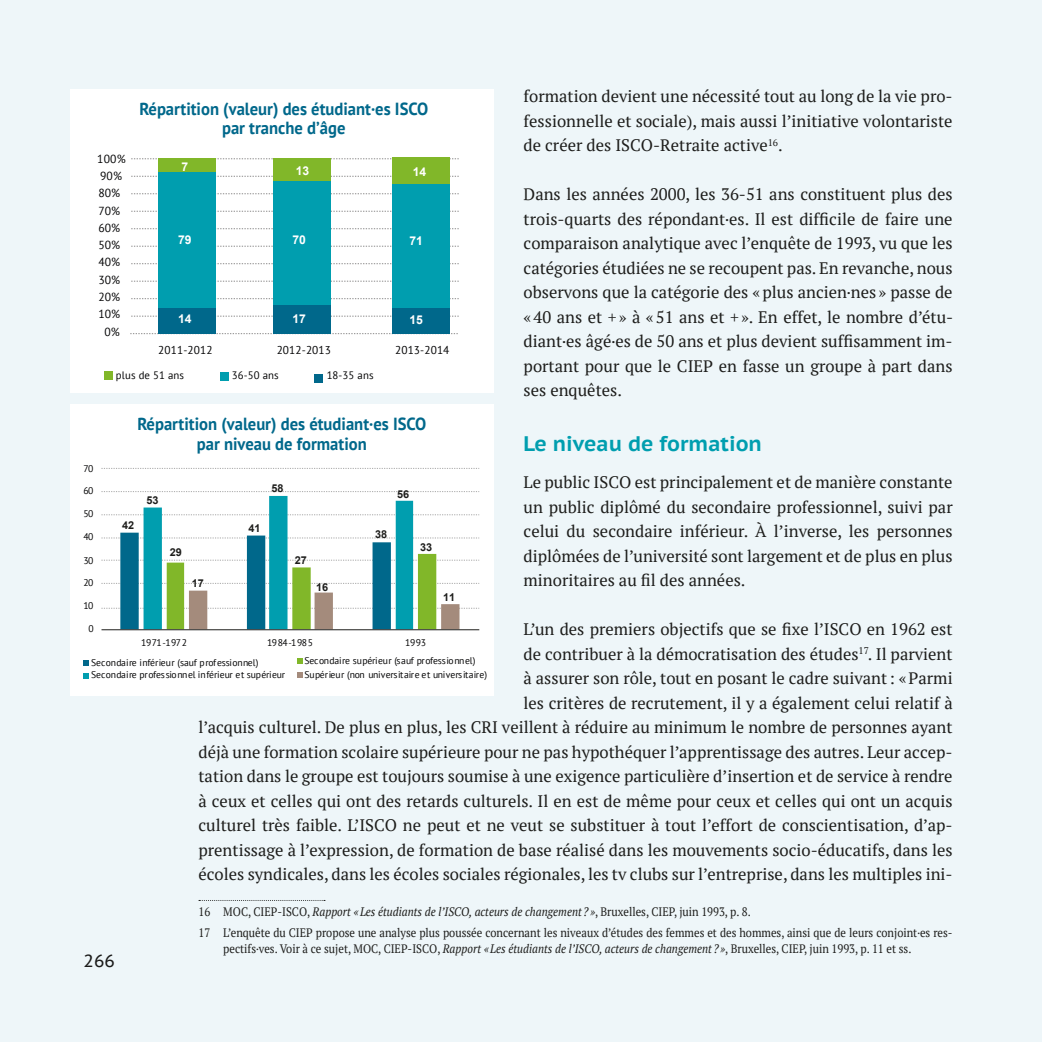
<style>
.page{position:relative;width:1042px;height:1042px;background:#eef6f9}
.page>*{position:absolute;margin:0;border:0;box-sizing:border-box;transform-origin:0 0}
.t1{font:700 21px "PT Sans Caption";color:#009eaf}
.t2{font:700 17.5px/19.2px "PT Sans";color:#00688b;text-align:center;scale:.95 1}
.t3{font:17.5px "PT Sans Caption";color:#1d1d1b}
.t4{font:16.62px/24.5px "PT Serif";color:#1d1d1b;text-align:justify}
.t5{font:12.25px/20.7px "PT Serif";color:#1d1d1b;scale:.9 1}
.t6{font:700 12.08px "Arial";color:#fff}
.t7{font:11.72px "PT Sans";letter-spacing:.01em;color:#020203}
.t8{font:11.38px "PT Sans";letter-spacing:.01em;color:#020203}
.t9{font:10.85px "PT Sans";letter-spacing:.01em;color:#020203}
.t10{font:700 10.85px "Arial";color:#1d1d1b}
.t11{font:9.62px/12.6px "PT Sans";letter-spacing:-.01em;color:#020203}
.s1{font-style:italic}
</style>
<div class="page">
<svg style="left:199px;top:900px;width:126px;height:1px"></svg>
<div style="left:70px;top:404px;width:424px;height:291px;background:#fff"></div>
<svg style="left:101px;top:468px;width:378px;height:1px"></svg>
<svg style="left:101px;top:491px;width:378px;height:138px"></svg>
<hr style="left:101px;top:629px;width:378px;height:1px;background:#1d1d1b">
<svg style="left:84px;top:660px;width:5px;height:5px"></svg>
<svg style="left:84px;top:673px;width:5px;height:6px"></svg>
<svg style="left:297px;top:658px;width:5px;height:6px"></svg>
<svg style="left:297px;top:672px;width:5px;height:6px"></svg>
<div style="left:70px;top:89px;width:424px;height:303px;background:#fff"></div>
<div style="left:104px;top:371px;width:8px;height:8px;background:#81b729"></div>
<div style="left:220px;top:372px;width:8px;height:8px;background:#009eaf"></div>
<svg style="left:131px;top:176px;width:328px;height:1px"></svg>
<svg style="left:131px;top:193px;width:328px;height:1px"></svg>
<svg style="left:131px;top:211px;width:328px;height:1px"></svg>
<svg style="left:131px;top:228px;width:328px;height:1px"></svg>
<svg style="left:131px;top:246px;width:328px;height:1px"></svg>
<svg style="left:131px;top:263px;width:328px;height:1px"></svg>
<svg style="left:131px;top:281px;width:328px;height:1px"></svg>
<svg style="left:131px;top:298px;width:328px;height:1px"></svg>
<svg style="left:130px;top:333px;width:328px;height:1px"></svg>
<svg style="left:131px;top:316px;width:328px;height:1px"></svg>
<svg style="left:131px;top:158px;width:328px;height:1px"></svg>
<div style="left:158px;top:158px;width:57px;height:14px;background:#81b729"></div>
<div style="left:273px;top:158px;width:58px;height:24px;background:#81b729"></div>
<div style="left:273px;top:304px;width:58px;height:30px;background:#00688b"></div>
<div style="left:158px;top:308px;width:57px;height:26px;background:#00688b"></div>
<div style="left:158px;top:172px;width:57px;height:136px;background:#009eaf"></div>
<div style="left:273px;top:181px;width:57px;height:123px;background:#009eaf"></div>
<div style="left:392px;top:157px;width:57px;height:28px;background:#81b729"></div>
<div style="left:392px;top:307px;width:57px;height:27px;background:#00688b"></div>
<div style="left:392px;top:184px;width:57px;height:124px;background:#009eaf"></div>
<div style="left:315px;top:374px;width:8px;height:8px;background:#00688b"></div>
<p class="t4" style="left:523px;top:84px;width:430px">formation devient une nécessité tout au long de la vie pro&shy;fessionnelle et sociale), mais aussi l’initiative volontariste de créer des ISCO-Retraite active<sup>16</sup>.</p>
<p class="t4" style="left:523px;top:182px;width:431px">Dans les années 2000, les 36-51 ans constituent plus des trois-quarts des répondant·es. Il est difficile de faire une comparaison analytique avec l’enquête de 1993, vu que les catégories étudiées ne se recoupent pas. En revanche, nous observons que la catégorie des «plus ancien·nes » passe de «40 ans et +» à «51 ans et +». En effet, le nombre d’étu&shy;diant·es âgé·es de 50 ans et plus devient suffisamment im&shy;portant pour que le CIEP en fasse un groupe à part dans ses enquêtes.</p>
<p class="t1" style="left:523px;top:429px;width:240px">Le niveau de formation</p>
<p class="t4" style="left:523px;top:470px;width:431px">Le public ISCO est principalement et de manière constante un public diplômé du secondaire professionnel, suivi par celui du secondaire inférieur. À l’inverse, les personnes diplômées de l’université sont largement et de plus en plus minoritaires au fil des années.</p>
<p class="t4" style="left:198px;top:617px;width:756px;text-align:right">L’un des premiers objectifs que se fixe l’ISCO en 1962 est<br>de contribuer à la démocratisation des études<sup>17</sup>. Il parvient<br>à assurer son rôle, tout en posant le cadre suivant: «Parmi<br>les critères de recrutement, il y a également celui relatif à<br>l’acquis culturel. De plus en plus, les CRI veillent à réduire au minimum le nombre de personnes ayant déjà une formation scolaire supérieure pour ne pas hypothéquer l’apprentissage des autres. Leur accep&shy;tation dans le groupe est toujours soumise à une exigence particulière d’insertion et de service à rendre à ceux et celles qui ont des retards culturels. Il en est de même pour ceux et celles qui ont un acquis culturel très faible. L’ISCO ne peut et ne veut se substituer à tout l’effort de conscientisation, d’ap&shy;prentissage à l’expression, de formation de base réalisé dans les mouvements socio-éducatifs, dans les écoles syndicales, dans les écoles sociales régionales, les tv clubs sur l’entreprise, dans les multiples ini-</p>
<p class="t5" style="left:198px;top:901px;width:839px">16 MOC, CIEP-ISCO, <span class="s1">Rapport «Les étudiants de l’ISCO, acteurs de changement ? »</span>, Bruxelles, CIEP, juin 1993, p. 8.<br>17 L’enquête du CIEP propose une analyse plus poussée concernant les niveaux d’études des femmes et des hommes, ainsi que de leurs conjoint·es res-</p>
<p class="t5" style="left:223px;top:938px;width:766px">pectifs·ves. Voir à ce sujet, MOC, CIEP-ISCO, <span class="s1">Rapport «Les étudiants de l’ISCO, acteurs de changement ? »</span>, Bruxelles, CIEP, juin 1993, p. 11 et ss.</p>
<p class="t2" style="left:139px;top:99px;width:306px">Répartition (valeur) des étudiant·es ISCO par tranche d’âge</p>
<p class="t7" style="left:97px;top:151px;width:30px">100%</p>
<p class="t6" style="left:181px;top:158px;width:8px">7</p>
<p class="t6" style="left:296px;top:163px;width:15px">13</p>
<p class="t6" style="left:413px;top:163px;width:15px">14</p>
<p class="t7" style="left:100px;top:168px;width:23px">90%</p>
<p class="t7" style="left:98px;top:186px;width:23px">80%</p>
<p class="t7" style="left:98px;top:203px;width:23px">70%</p>
<p class="t7" style="left:98px;top:220px;width:23px">60%</p>
<p class="t6" style="left:178px;top:232px;width:15px">79</p>
<p class="t6" style="left:292px;top:232px;width:15px">70</p>
<p class="t6" style="left:409px;top:233px;width:15px">71</p>
<p class="t7" style="left:98px;top:237px;width:23px">50%</p>
<p class="t7" style="left:98px;top:255px;width:23px">40%</p>
<p class="t7" style="left:98px;top:272px;width:23px">30%</p>
<p class="t7" style="left:98px;top:289px;width:23px">20%</p>
<p class="t7" style="left:98px;top:307px;width:23px">10%</p>
<p class="t6" style="left:178px;top:311px;width:15px">14</p>
<p class="t6" style="left:292px;top:311px;width:15px">17</p>
<p class="t6" style="left:409px;top:312px;width:15px">15</p>
<p class="t7" style="left:104px;top:324px;width:17px">0%</p>
<p class="t8" style="left:158px;top:343px;width:56px">2011-2012</p>
<p class="t9" style="left:116px;top:369px;width:70px">plus de 51 ans</p>
<p class="t9" style="left:232px;top:369px;width:48px">36-50 ans</p>
<p class="t8" style="left:277px;top:343px;width:56px">2012-2013</p>
<p class="t8" style="left:395px;top:343px;width:56px">2013-2014</p>
<p class="t9" style="left:327px;top:369px;width:48px">18-35 ans</p>
<p class="t2" style="left:137px;top:414px;width:306px">Répartition (valeur) des étudiant·es ISCO par niveau de formation</p>
<p class="t11" style="left:83px;top:462px;width:12px">70</p>
<p class="t10" style="left:271px;top:481px;width:14px">58</p>
<p class="t11" style="left:83px;top:484px;width:12px">60</p>
<p class="t10" style="left:397px;top:487px;width:14px">56</p>
<p class="t10" style="left:146px;top:493px;width:14px">53</p>
<p class="t11" style="left:83px;top:507px;width:12px">50</p>
<p class="t10" style="left:122px;top:518px;width:14px">42</p>
<p class="t10" style="left:248px;top:521px;width:14px">41</p>
<p class="t10" style="left:375px;top:527px;width:14px">38</p>
<p class="t11" style="left:83px;top:530px;width:12px">40</p>
<p class="t10" style="left:420px;top:540px;width:14px">33</p>
<p class="t10" style="left:170px;top:545px;width:14px">29</p>
<p class="t10" style="left:295px;top:553px;width:14px">27</p>
<p class="t11" style="left:83px;top:554px;width:12px">30</p>
<p class="t11" style="left:83px;top:576px;width:12px">20</p>
<p class="t10" style="left:192px;top:576px;width:14px">17</p>
<p class="t10" style="left:316px;top:580px;width:14px">16</p>
<p class="t10" style="left:443px;top:590px;width:14px">11</p>
<p class="t11" style="left:83px;top:599px;width:12px">10</p>
<p class="t11" style="left:89px;top:622px;width:7px">0</p>
<p class="t11" style="left:141px;top:636px;width:47px">1971-1972</p>
<p class="t11" style="left:267px;top:636px;width:47px">1984-1985</p>
<p class="t11" style="left:405px;top:636px;width:22px">1993</p>
<p class="t11" style="left:91px;top:655px;width:195px">Secondaire inférieur (sauf professionnel)<br>Secondaire professionnel inférieur et supérieur</p>
<p class="t11" style="left:304px;top:654px;width:184px;line-height:13.5px">Secondaire supérieur (sauf professionnel)<br>Supérieur (non universitaire et universitaire)</p>
<p class="t3" style="left:84px;top:949px;width:33px">266</p>
</div>
